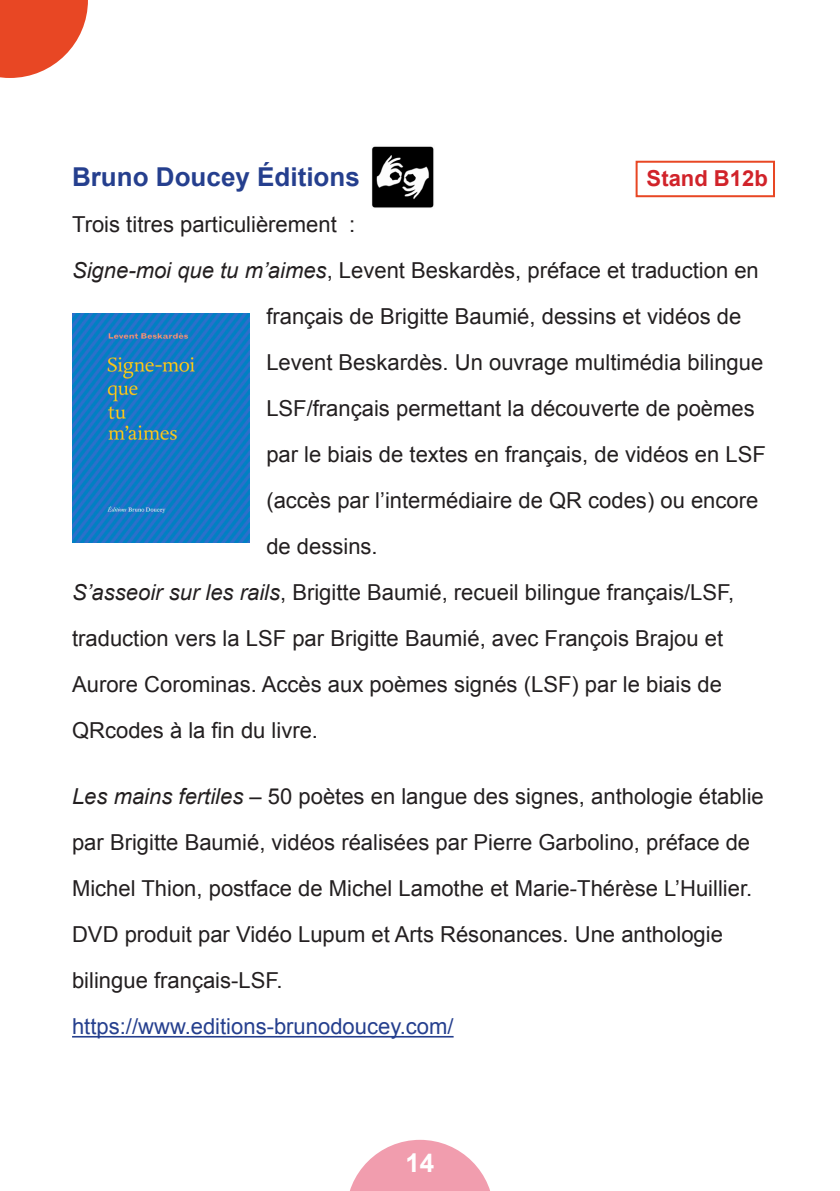
<style>
.page{position:relative;width:840px;height:1191px;background:#fff}
.page>*{position:absolute;margin:0;border:0;box-sizing:border-box;transform-origin:0 0}
.Corps_1{font:700 26px "Arial";color:#253f8e}
.t1{font:700 26px "Arial";color:#fff}
.Corps_1-2{font:22px/46px "Arial";color:#231f20}
.Corps_1-3{font:22px "Arial";color:#253f8e}
.Corps_1-4{font:700 22px "Arial";color:#d1232a}
.s1{font-style:italic}
</style>
<div class="page">
<svg style="left:350px;top:1139px;width:140px;height:52px"></svg>
<svg style="left:0;top:0;width:88px;height:78px"></svg>
<hr style="left:72px;top:1036px;width:381px;height:1px;background:#253f8e">
<div style="left:635px;top:161px;width:139px;height:36px;border:2px solid #e84724"></div>
<img style="left:372px;top:146px;width:62px;height:62px">
<img style="left:72px;top:313px;width:177px;height:230px">
<p class="Corps_1" style="left:72px;top:160px;width:289px">Bruno Doucey Éditions</p>
<p class="Corps_1-4" style="left:646px;top:164px;width:123px">Stand B12b</p>
<p class="Corps_1-2" style="left:72px;top:202px;width:284px">Trois titres particulièrement :</p>
<p class="Corps_1-2" style="left:266px;top:248px;width:500px;text-indent:-194px"><span class="s1">Signe-moi que tu m’aimes</span>, Levent Beskardès, préface et traduction en français de Brigitte Baumié, dessins et vidéos de Levent Beskardès. Un ouvrage multimédia bilingue LSF/français permettant la découverte de poèmes par le biais de textes en français, de vidéos en LSF (accès par l’intermédiaire de QR codes) ou encore de dessins.</p>
<p class="Corps_1-2" style="left:72px;top:570px;width:663px"><span class="s1">S’asseoir sur les rails</span>, Brigitte Baumié, recueil bilingue français/LSF, traduction vers la LSF par Brigitte Baumié, avec François Brajou et Aurore Corominas. Accès aux poèmes signés (LSF) par le biais de QRcodes à la fin du livre.</p>
<p class="Corps_1-2" style="left:72px;top:774px;width:692px"><span class="s1">Les mains fertiles</span> – 50 poètes en langue des signes, anthologie établie par Brigitte Baumié, vidéos réalisées par Pierre Garbolino, préface de Michel Thion, postface de Michel Lamothe et Marie-Thérèse L’Huillier.<br>DVD produit par Vidéo Lupum et Arts Résonances. Une anthologie bilingue français-LSF.</p>
<p class="Corps_1-3" style="left:72px;top:1012px;width:383px">https://www.editions-brunodoucey.com/</p>
<p class="t1" style="left:405px;top:1145px;width:30px">14</p>
</div>
